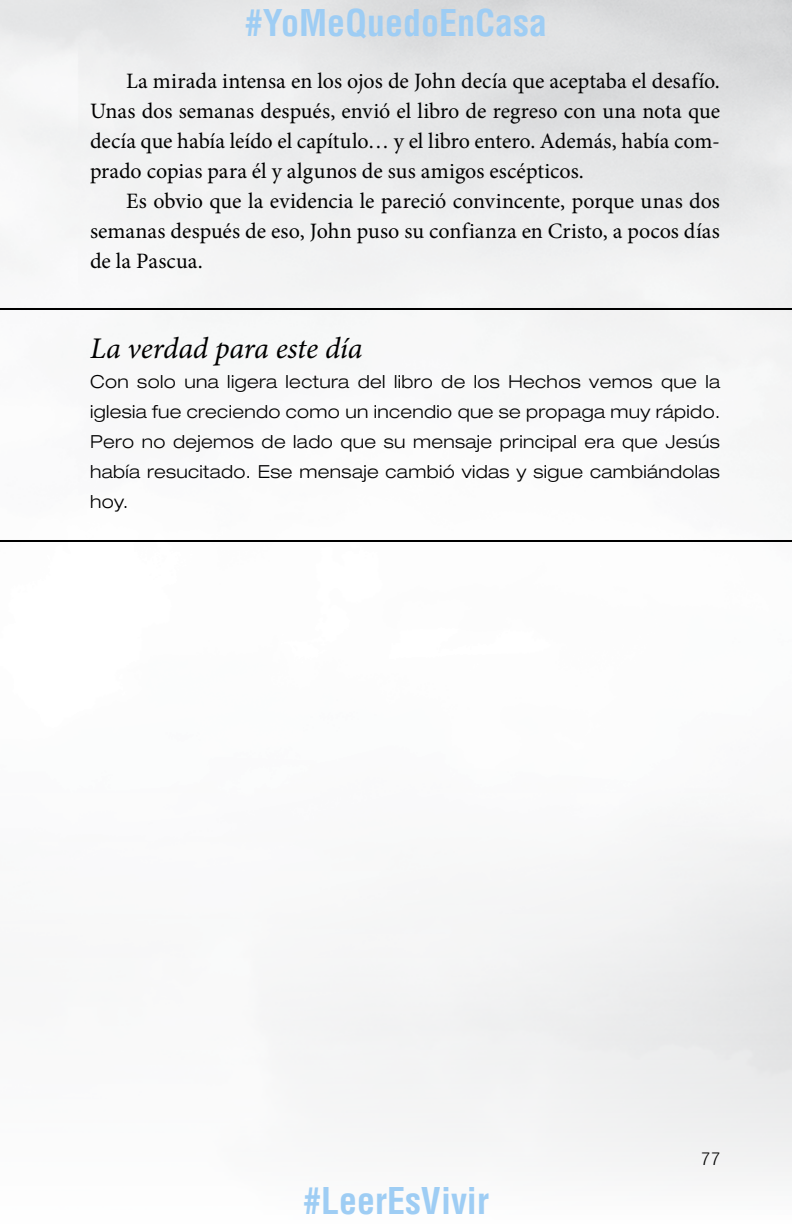
<style>
.page{position:relative;width:792px;height:1224px;background:#fff}
.page>*{position:absolute;margin:0;border:0;box-sizing:border-box;transform-origin:0 0}
.t1{font:700 condensed 36px "Helvetica LT Std";color:#9ecdf4}
.t2{font:italic 30px "Minion Pro";letter-spacing:-.005em;color:#000}
.t3{font:22px/30px "Minion Pro";letter-spacing:-.005em;color:#000;text-align:justify}
.t4{font:300 expanded 18px/30px "Helvetica Neue LT Std";letter-spacing:.02em;color:#000;text-align:justify}
.t5{font:300 condensed 18px "Helvetica Neue LT Std";color:#000}
</style>
<div class="page">
<hr style="left:0;top:308px;width:792px;height:2px;background:#000">
<hr style="left:0;top:540px;width:792px;height:2px;background:#000">
<h1 class="t1" style="left:245px;top:0;width:304px">#YoMeQuedoEnCasa</h1>
<p class="t3" style="left:90px;top:66px;width:632px;text-indent:36px">La mirada intensa en los ojos de John decía que aceptaba el desafío.<br>Unas dos semanas después, envió el libro de regreso con una nota que decía que había leído el capítulo… y el libro entero. Además, había com&shy;prado copias para él y algunos de sus amigos escépticos.</p>
<p class="t3" style="left:90px;top:186px;width:631px;text-indent:36px">Es obvio que la evidencia le pareció convincente, porque unas dos semanas después de eso, John puso su confianza en Cristo, a pocos días de la Pascua.</p>
<h2 class="t2" style="left:90px;top:328px;width:274px">La verdad para este día</h2>
<p class="t4" style="left:90px;top:366px;width:632px">Con solo una ligera lectura del libro de los Hechos vemos que la iglesia fue creciendo como un incendio que se propaga muy rápido.<br>Pero no dejemos de lado que su mensaje principal era que Jesús había resucitado. Ese mensaje cambió vidas y sigue cambiándolas hoy.</p>
<h1 class="t1" style="left:303px;top:1178px;width:187px">#LeerEsVivir</h1>
<p class="t5" style="left:701px;top:1148px;width:20px">77</p>
</div>
